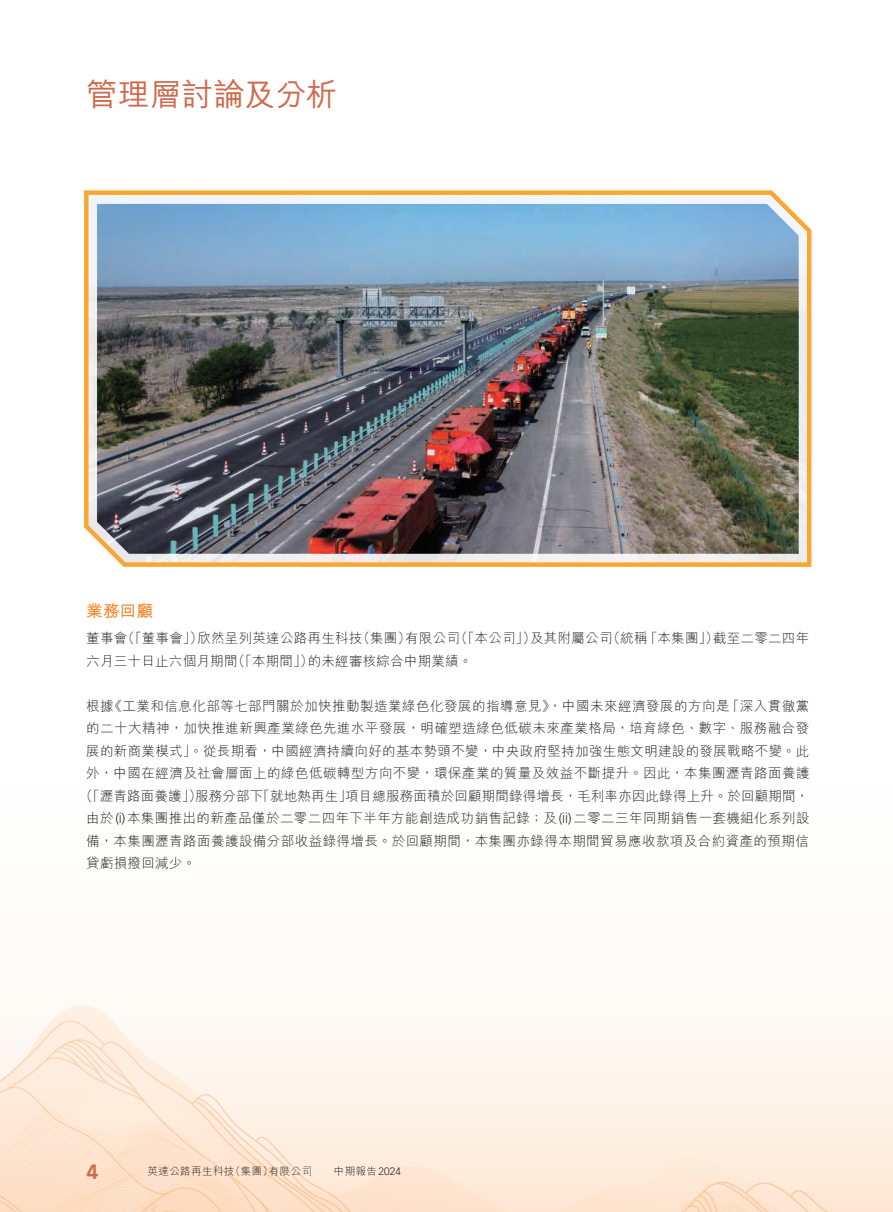
<style>
.page{position:relative;width:893px;height:1212px;background:#fff}
.page>*{position:absolute;margin:0;border:0;box-sizing:border-box;transform-origin:0 0}
.t1{font:500 31.5px "M Hei HK";color:#cf6a4c}
.t2{font:700 22.5px "Rajdhani";color:#cf6a4c}
._01_H1{font:700 16.5px "M Hei HK";color:#f58932}
._00_txt{font:300 13.5px/22.5px "M Hei HK";letter-spacing:.03em;color:#231f20}
.t3{font:300 10.5px "M Hei HK";letter-spacing:.04em;color:#231f20}
.s1{font-family:"Vectora LT Std"}
</style>
<div class="page">
<img style="left:0;top:1005px;width:893px;height:207px">
<img style="left:84px;top:190px;width:728px;height:377px">
<p class="t1" style="left:86px;top:72px;width:252px">管理層討論及分析</p>
<p class="_01_H1" style="left:86px;top:598px;width:68px">業務回顧</p>
<p class="_00_txt" style="left:86px;top:627px;width:724px">董事會（「董事會」）欣然呈列英達公路再生科技（集團）有限公司（「本公司」）及其附屬公司（統稱「本集團」）截至二零二四年六月三十日止六個月期間（「本期間」）的未經審核綜合中期業績。</p>
<p class="_00_txt" style="left:86px;top:694px;width:725px">根據《工業和信息化部等七部門關於加快推動製造業綠色化發展的指導意見》，中國未來經濟發展的方向是「深入貫徹黨</p>
<p class="_00_txt" style="left:86px;top:717px;width:725px">的二十大精神，加快推進新興產業綠色先進水平發展，明確塑造綠色低碳未來產業格局，培育綠色、數字、服務融合發</p>
<p class="_00_txt" style="left:86px;top:739px;width:724px">展的新商業模式」。從長期看，中國經濟持續向好的基本勢頭不變，中央政府堅持加強生態文明建設的發展戰略不變。此</p>
<p class="_00_txt" style="left:86px;top:762px;width:725px">外，中國在經濟及社會層面上的綠色低碳轉型方向不變，環保產業的質量及效益不斷提升。因此，本集團瀝青路面養護</p>
<p class="_00_txt" style="left:80px;top:784px;width:731px">（「瀝青路面養護」）服務分部下「就地熱再生」項目總服務面積於回顧期間錄得增長，毛利率亦因此錄得上升。於回顧期間，</p>
<p class="_00_txt" style="left:86px;top:807px;width:725px">由於<span class="s1">(i)</span>本集團推出的新產品僅於二零二四年下半年方能創造成功銷售記錄；及<span class="s1">(ii)</span>二零二三年同期銷售一套機組化系列設</p>
<p class="_00_txt" style="left:86px;top:829px;width:724px">備，本集團瀝青路面養護設備分部收益錄得增長。於回顧期間，本集團亦錄得本期間貿易應收款項及合約資產的預期信</p>
<p class="_00_txt" style="left:86px;top:852px;width:111px">貸虧損撥回減少。</p>
<p class="t2" style="left:86px;top:1158px;width:14px">4</p>
<p class="t3" style="left:148px;top:1165px;width:166px">英達公路再生科技（集團）有限公司</p>
<p class="t3" style="left:334px;top:1165px;width:69px">中期報告<span class="s1">2024</span></p>
</div>
